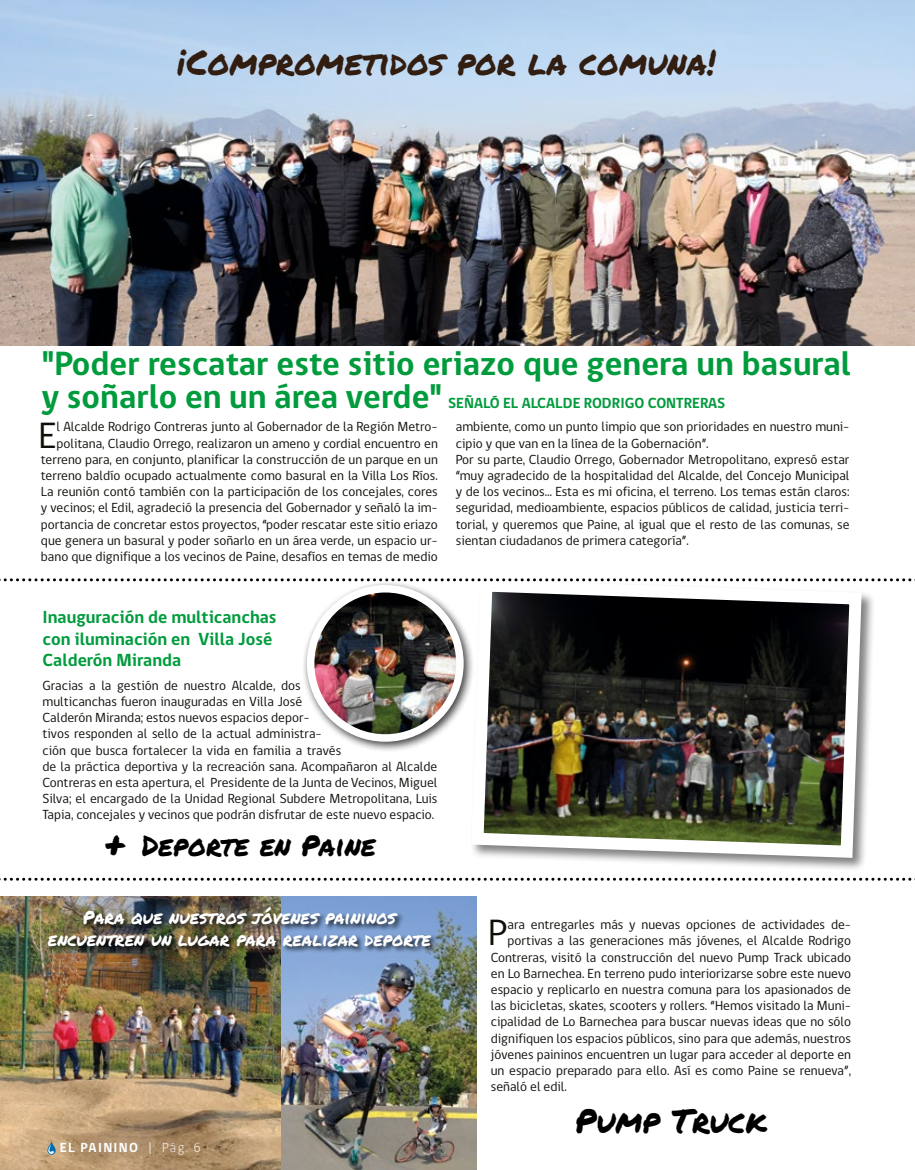
<style>
.page{position:relative;width:915px;height:1170px;background:#fff}
.page>*{position:absolute;margin:0;border:0;box-sizing:border-box;transform-origin:0 0}
.t1{font:37.5px "gob CL";color:#100e09}
.t2{font:700 34.5px/33px "gob CL";color:#009b3c}
.t3{font:34.5px "Permanent Marker";color:#321d11}
.t4{font:33px "Permanent Marker";color:#000}
.t5{font:28.5px "Permanent Marker";color:#000}
.t6{font:18px/21.6px "Permanent Marker";color:#fff;text-align:center}
.t7{font:700 18px/21.6px "gob CL";color:#009c3d}
.t8{font:700 15px "gob CL";color:#009b3c}
.t9{font:13.5px/16.2px "gob CL";color:#100e09}
.t10{font:700 13.5px "gob CL";letter-spacing:.1em;color:#fff}
.s1{font-size:39px}
.s2{font-weight:300}
</style>
<div class="page">
<img style="left:0;top:0;width:914px;height:346px">
<img style="left:0;top:896px;width:476px;height:273px">
<svg style="left:47px;top:1141px;width:9px;height:15px"></svg>
<div style="left:469px;top:577px;width:406px;height:294px;background:#000;opacity:.5"></div>
<img style="left:469px;top:577px;width:398px;height:287px">
<svg style="left:0;top:578px;width:915px;height:3px"></svg>
<svg style="left:0;top:877px;width:915px;height:3px"></svg>
<div style="left:301px;top:579px;width:173px;height:173px;background:#000;opacity:.75"></div>
<img style="left:310px;top:588px;width:150px;height:150px;border-radius:75px">
<div style="left:307px;top:585px;width:156px;height:156px;border:8px solid #fff;border-radius:50%"></div>
<div style="left:46px;top:906px;width:392px;height:47px;background:#000;opacity:.75"></div>
<h2 class="t3" style="left:178px;top:37px;width:539px">¡Comprometidos por la comuna!</h2>
<h2 class="t2" style="left:42px;top:348px;width:810px">"Poder rescatar este sitio eriazo que genera un basural y soñarlo en un área verde"</h2>
<p class="t8" style="left:448px;top:393px;width:278px">SEÑALÓ EL ALCALDE RODRIGO CONTRERAS</p>
<p class="t9" style="left:455px;top:419px;width:395px">ambiente, como un punto limpio que son prioridades en nuestro muni&shy;cipio y que van en la línea de la Gobernación”.<br>Por su parte, Claudio Orrego, Gobernador Metropolitano, expresó estar “muy agradecido de la hospitalidad del Alcalde, del Concejo Municipal y de los vecinos… Esta es mi oficina, el terreno. Los temas están claros: seguridad, medioambiente, espacios públicos de calidad, justicia terri&shy;torial, y queremos que Paine, al igual que el resto de las comunas, se sientan ciudadanos de primera categoría”.</p>
<p class="t9" style="left:41px;top:419px;width:398px;text-align:right">l Alcalde Rodrigo Contreras junto al Gobernador de la Región Metro&shy;politana, Claudio Orrego, realizaron un ameno y cordial encuentro en terreno para, en conjunto, planificar la construcción de un parque en un terreno baldío ocupado actualmente como basural en la Villa Los Ríos.<br>La reunión contó también con la participación de los concejales, cores y vecinos; el Edil, agradeció la presencia del Gobernador y señaló la im&shy;portancia de concretar estos proyectos, “poder rescatar este sitio eriazo que genera un basural y poder soñarlo en un área verde, un espacio ur&shy;bano que dignifique a los vecinos de Paine, desafíos en temas de medio</p>
<h1 class="t1" style="left:38px;top:409px;width:20px">E</h1>
<h3 class="t7" style="left:43px;top:606px;width:235px">Inauguración de multicanchas con iluminación en Villa José<br>Calderón Miranda</h3>
<p class="t9" style="left:43px;top:677px;width:396px">Gracias a la gestión de nuestro Alcalde, dos<br>multicanchas fueron inauguradas en Villa José<br>Calderón Miranda; estos nuevos espacios depor-<br>tivos responden al sello de la actual administra-<br>ción que busca fortalecer la vida en familia a través<br>de la práctica deportiva y la recreación sana. Acompañaron al Alcalde Contreras en esta apertura, el Presidente de la Junta de Vecinos, Miguel Silva; el encargado de la Unidad Regional Subdere Metropolitana, Luis Tapia, concejales y vecinos que podrán disfrutar de este nuevo espacio.</p>
<h3 class="t5" style="left:105px;top:824px;width:272px"><span class="s1">+</span> Deporte en Paine</h3>
<h3 class="t6" style="left:48px;top:906px;width:384px">Para que nuestros jóvenes paininos encuentren un lugar para realizar deporte</h3>
<p class="t10" style="left:60px;top:1138px;width:142px">EL PAININO | <span class="s2">Pág. 6</span></p>
<h1 class="t1" style="left:488px;top:907px;width:21px">P</h1>
<p class="t9" style="left:507px;top:916px;width:345px">ara entregarles más y nuevas opciones de actividades de-</p>
<p class="t9" style="left:507px;top:932px;width:345px">portivas a las generaciones más jóvenes, el Alcalde Rodrigo</p>
<p class="t9" style="left:490px;top:949px;width:361px">Contreras, visitó la construcción del nuevo Pump Track ubicado</p>
<p class="t9" style="left:490px;top:965px;width:362px">en Lo Barnechea. En terreno pudo interiorizarse sobre este nuevo</p>
<p class="t9" style="left:490px;top:981px;width:361px">espacio y replicarlo en nuestra comuna para los apasionados de</p>
<p class="t9" style="left:490px;top:997px;width:362px">las bicicletas, skates, scooters y rollers. “Hemos visitado la Muni-</p>
<p class="t9" style="left:490px;top:1013px;width:361px">cipalidad de Lo Barnechea para buscar nuevas ideas que no sólo</p>
<p class="t9" style="left:490px;top:1030px;width:362px">dignifiquen los espacios públicos, sino para que además, nuestros</p>
<p class="t9" style="left:490px;top:1046px;width:361px">jóvenes paininos encuentren un lugar para acceder al deporte en</p>
<p class="t9" style="left:490px;top:1062px;width:361px">un espacio preparado para ello. Así es como Paine se renueva”,</p>
<p class="t9" style="left:490px;top:1078px;width:77px">señaló el edil.</p>
<h3 class="t4" style="left:575px;top:1096px;width:193px">Pump Truck</h3>
</div>
